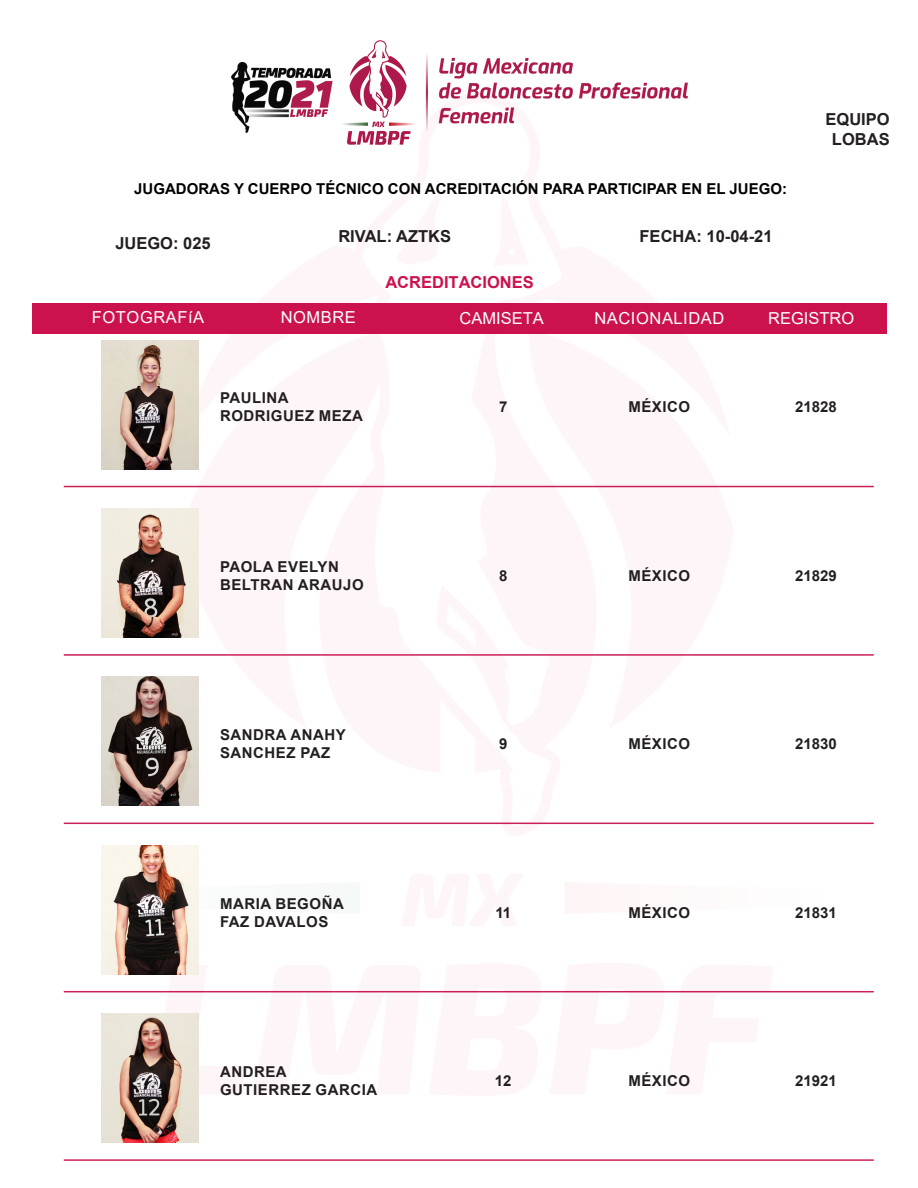
<style>
.page{position:relative;width:918px;height:1188px;background:#fff}
.page>*{position:absolute;margin:0;border:0;box-sizing:border-box;transform-origin:0 0}
.t1{font:700 16.5px/19.8px "Arial";color:#231f20;text-align:center}
.t2{font:16.5px "Arial";letter-spacing:.035em;color:#fff}
.t3{font:16.5px "Arial";color:#fff}
.t4{font:700 16.5px "Arial";color:#cc124c}
.t5{font:700 15px "Arial";letter-spacing:.035em;color:#231f20}
.t6{font:700 15px "Arial";color:#000}
</style>
<div class="page">
<svg style="left:146px;top:953px;width:639px;height:153px"></svg>
<svg style="left:101px;top:871px;width:98px;height:54px"></svg>
<svg style="left:360px;top:485px;width:204px;height:340px"></svg>
<div style="left:33px;top:303px;width:854px;height:31px;background:#cc124c"></div>
<img style="left:232px;top:40px;width:455px;height:105px">
<img style="left:102px;top:340px;width:96px;height:129px">
<hr style="left:64px;top:486px;width:810px;height:1px;background:#cc1f56">
<img style="left:102px;top:509px;width:96px;height:129px">
<hr style="left:64px;top:654px;width:810px;height:2px;background:#cc1f56">
<img style="left:102px;top:677px;width:96px;height:129px">
<hr style="left:64px;top:823px;width:810px;height:1px;background:#cc1f56">
<img style="left:102px;top:845px;width:96px;height:129px">
<hr style="left:64px;top:991px;width:810px;height:1px;background:#cc1f56">
<img style="left:102px;top:1014px;width:96px;height:129px">
<hr style="left:64px;top:1159px;width:810px;height:2px;background:#cc1f56">
<p class="t6" style="left:134px;top:178px;width:654px">JUGADORAS Y CUERPO TÉCNICO CON ACREDITACIÓN PARA PARTICIPAR EN EL JUEGO:</p>
<p class="t1" style="left:115px;top:233px;width:97px">JUEGO: 025</p>
<p class="t1" style="left:338px;top:227px;width:114px">RIVAL: AZTKS</p>
<p class="t1" style="left:640px;top:227px;width:134px">FECHA: 10-04-21</p>
<p class="t4" style="left:385px;top:271px;width:150px">ACREDITACIONES</p>
<p class="t1" style="left:826px;top:110px;width:66px">EQUIPO<br>LOBAS</p>
<p class="t2" style="left:92px;top:306px;width:114px">FOTOGRAFíA</p>
<p class="t2" style="left:281px;top:306px;width:77px">NOMBRE</p>
<p class="t3" style="left:460px;top:307px;width:86px">CAMISETA</p>
<p class="t3" style="left:768px;top:307px;width:88px">REGISTRO</p>
<p class="t2" style="left:594px;top:307px;width:131px">NACIONALIDAD</p>
<p class="t5" style="left:220px;top:388px;width:70px">PAULINA</p>
<p class="t5" style="left:220px;top:406px;width:144px">RODRIGUEZ MEZA</p>
<p class="t5" style="left:211px;top:406px;width:120px">(APELL DOS)&gt;&gt;</p>
<p class="t5" style="left:220px;top:556px;width:120px">PAOLA EVELYN</p>
<p class="t5" style="left:220px;top:574px;width:145px">BELTRAN ARAUJO</p>
<p class="t5" style="left:220px;top:724px;width:127px">SANDRA ANAHY</p>
<p class="t5" style="left:220px;top:742px;width:112px">SANCHEZ PAZ</p>
<p class="t5" style="left:220px;top:893px;width:125px">MARIA BEGOÑA</p>
<p class="t5" style="left:220px;top:911px;width:110px">FAZ DAVALOS</p>
<p class="t5" style="left:220px;top:1061px;width:68px">ANDREA</p>
<p class="t5" style="left:220px;top:1079px;width:159px">GUTIERREZ GARCIA</p>
<p class="t5" style="left:499px;top:397px;width:10px">7</p>
<p class="t5" style="left:628px;top:397px;width:63px">MÉXICO</p>
<p class="t5" style="left:795px;top:397px;width:43px">21828</p>
<p class="t5" style="left:499px;top:565px;width:10px">8</p>
<p class="t5" style="left:628px;top:565px;width:63px">MÉXICO</p>
<p class="t5" style="left:795px;top:565px;width:43px">21829</p>
<p class="t5" style="left:499px;top:733px;width:10px">9</p>
<p class="t5" style="left:628px;top:733px;width:63px">MÉXICO</p>
<p class="t5" style="left:795px;top:733px;width:43px">21830</p>
<p class="t5" style="left:495px;top:902px;width:17px">11</p>
<p class="t5" style="left:628px;top:902px;width:63px">MÉXICO</p>
<p class="t5" style="left:795px;top:902px;width:43px">21831</p>
<p class="t5" style="left:495px;top:1070px;width:18px">12</p>
<p class="t5" style="left:628px;top:1070px;width:63px">MÉXICO</p>
<p class="t5" style="left:795px;top:1070px;width:43px">21921</p>
</div>
